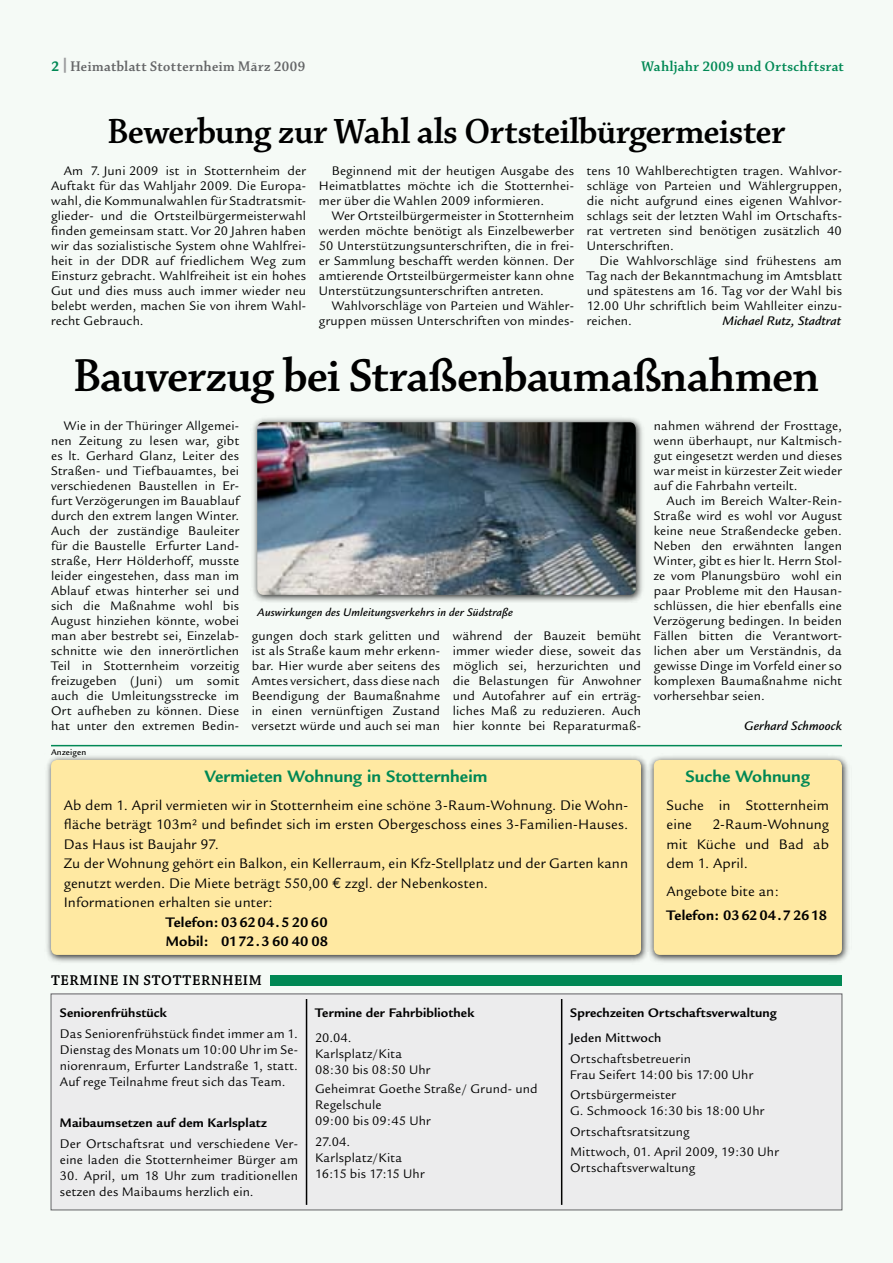
<style>
.page{position:relative;width:893px;height:1263px;background:#f5faf6}
.page>*{position:absolute;margin:0;border:0;box-sizing:border-box;transform-origin:0 0}
.t1{font:49.5px "Chaparral Pro Semibold Disp";letter-spacing:-.005em;color:#000}
.t2{font:37.5px "Chaparral Pro Semibold Disp";letter-spacing:-.005em;color:#000}
.t3{font:700 18px "Legacy Sans";color:#008854}
.t4{font:15px/19.5px "Legacy Sans";letter-spacing:.01em;color:#000}
.t5{font:700 15px/19.5px "Legacy Sans";letter-spacing:.01em;color:#000}
.t6{font:15px "Chaparral Pro Semibold Disp";letter-spacing:.03em;color:#646567}
.t7{font:15px "Chaparral Pro Semibold Disp";letter-spacing:.035em;color:#008854}
.t8{font:600 15px "Chaparral Pro";letter-spacing:.04em;color:#000}
.t9{font:13.5px/15px "Legacy Sans";letter-spacing:.015em;color:#000;text-align:justify}
.t10{font:700 13.5px "Legacy Sans";letter-spacing:.01em;color:#000}
.t11{font:italic 500 13.5px "Legacy Sans";letter-spacing:.005em;color:#000}
.t12{font:500 13.5px "Legacy Sans";letter-spacing:.01em;color:#000}
.t13{font:italic 500 12px "Legacy Sans";letter-spacing:.01em;color:#000}
.t14{font:500 9px "Legacy Sans";letter-spacing:.03em;color:#000}
.s1{font-family:"Legacy Sans";font-weight:700;color:#9c9d9f}
.s2{font-family:"Euro Mono"}
</style>
<div class="page">
<div style="left:270px;top:975px;width:572px;height:10px;background:#008854"></div>
<div style="left:51px;top:994px;width:791px;height:216px;background:#ececed"></div>
<hr style="left:306px;top:999px;width:1px;height:206px;background:#000">
<hr style="left:561px;top:999px;width:1px;height:206px;background:#000">
<div style="left:51px;top:993px;width:791px;height:217px;border:1px solid #646567"></div>
<div style="left:250px;top:415px;width:395px;height:188px;background:#000;opacity:.85"></div>
<img style="left:257px;top:422px;width:379px;height:173px;border-radius:6px">
<div style="left:44px;top:753px;width:607px;height:211px;background:#000;opacity:.85"></div>
<div style="left:51px;top:760px;width:590px;height:195px;background:#ffe9a2;border-radius:6px"></div>
<div style="left:647px;top:753px;width:205px;height:211px;background:#000;opacity:.85"></div>
<div style="left:654px;top:760px;width:188px;height:195px;background:#ffe9a2;border-radius:6px"></div>
<hr style="left:51px;top:745px;width:791px;height:1px;background:#008854">
<p class="t6" style="left:62px;top:58px;width:245px"><span class="s1">|</span>Heimatblatt Stotternheim März 2009</p>
<p class="t7" style="left:641px;top:58px;width:204px">Wahljahr 2009 und Ortschftsrat</p>
<h2 class="t2" style="left:108px;top:111px;width:679px">Bewerbung zur Wahl als Ortsteilbürgermeister</h2>
<p class="t9" style="left:51px;top:163px;width:257px;text-indent:13px">Am 7. Juni 2009 ist in Stotternheim der Auftakt für das Wahljahr 2009. Die Europa&shy;wahl, die Kommunalwahlen für Stadtratsmit&shy;glieder- und die Ortsteilbürgermeisterwahl finden gemeinsam statt. Vor 20 Jahren haben wir das sozialistische System ohne Wahlfrei&shy;heit in der DDR auf friedlichem Weg zum Einsturz gebracht. Wahlfreiheit ist ein hohes Gut und dies muss auch immer wieder neu belebt werden, machen Sie von ihrem Wahl&shy;recht Gebrauch.</p>
<p class="t9" style="left:319px;top:163px;width:257px;text-indent:13px">Beginnend mit der heutigen Ausgabe des Heimatblattes möchte ich die Stotternhei&shy;mer über die Wahlen 2009 informieren.</p>
<p class="t9" style="left:587px;top:163px;width:257px">tens 10 Wahlberechtigten tragen. Wahlvor&shy;schläge von Parteien und Wählergruppen, die nicht aufgrund eines eigenen Wahlvor&shy;schlags seit der letzten Wahl im Ortschafts&shy;rat vertreten sind benötigen zusätzlich 40<br>Unterschriften.</p>
<p class="t9" style="left:587px;top:253px;width:257px;text-indent:13px">Die Wahlvorschläge sind frühestens am Tag nach der Bekanntmachung im Amtsblatt und spätestens am 16. Tag vor der Wahl bis 12.00 Uhr schriftlich beim Wahlleiter einzu&shy;reichen.</p>
<p class="t9" style="left:319px;top:208px;width:257px;text-indent:13px">Wer Ortsteilbürgermeister in Stotternheim werden möchte benötigt als Einzelbewerber 50 Unterstützungsunterschriften, die in frei&shy;er Sammlung beschafft werden können. Der amtierende Ortsteilbürgermeister kann ohne Unterstützungsunterschriften antreten.</p>
<p class="t9" style="left:319px;top:298px;width:257px;text-align:right">Wahlvorschläge von Parteien und Wähler&shy;gruppen müssen Unterschriften von mindes-</p>
<p class="t11" style="left:722px;top:313px;width:120px">Michael Rutz, Stadtrat</p>
<h1 class="t1" style="left:74px;top:350px;width:747px">Bauverzug bei Straßenbaumaßnahmen</h1>
<p class="t9" style="left:51px;top:418px;width:190px;text-indent:13px">Wie in der Thüringer Allgemei&shy;nen Zeitung zu lesen war, gibt es lt. Gerhard Glanz, Leiter des Straßen- und Tiefbauamtes, bei verschiedenen Baustellen in Er&shy;furt Verzögerungen im Bauablauf durch den extrem langen Winter.<br>Auch der zuständige Bauleiter für die Baustelle Erfurter Land&shy;straße, Herr Hölderhoff, musste leider eingestehen, dass man im Ablauf etwas hinterher sei und sich die Maßnahme wohl bis August hinziehen könnte, wobei man aber bestrebt sei, Einzelab&shy;schnitte wie den innerörtlichen Teil in Stotternheim vorzeitig freizugeben (Juni) um somit auch die Umleitungsstrecke im Ort aufheben zu können. Diese hat unter den extremen Bedin-</p>
<p class="t14" style="left:51px;top:747px;width:37px">Anzeigen</p>
<p class="t13" style="left:257px;top:605px;width:257px">Auswirkungen des Umleitungsverkehrs in der Südstraße</p>
<p class="t9" style="left:252px;top:628px;width:190px">gungen doch stark gelitten und ist als Straße kaum mehr erkenn&shy;bar. Hier wurde aber seitens des Amtes versichert, dass diese nach Beendigung der Baumaßnahme in einen vernünftigen Zustand versetzt würde und auch sei man</p>
<p class="t9" style="left:453px;top:628px;width:190px">während der Bauzeit bemüht immer wieder diese, soweit das möglich sei, herzurichten und die Belastungen für Anwohner und Autofahrer auf ein erträg&shy;liches Maß zu reduzieren. Auch hier konnte bei Reparaturmaß-</p>
<h3 class="t3" style="left:205px;top:765px;width:284px">Vermieten Wohnung in Stotternheim</h3>
<p class="t4" style="left:64px;top:795px;width:566px">Ab dem 1. April vermieten wir in Stotternheim eine schöne 3-Raum-Wohnung. Die Wohn&shy;fläche beträgt 103m² und befindet sich im ersten Obergeschoss eines 3-Familien-Hauses.<br>Das Haus ist Baujahr 97.<br>Zu der Wohnung gehört ein Balkon, ein Kellerraum, ein Kfz-Stellplatz und der Garten kann genutzt werden. Die Miete beträgt 550,00 <span class="s2">€</span> zzgl. der Nebenkosten.<br>Informationen erhalten sie unter:</p>
<p class="t5" style="left:166px;top:912px;width:164px">Telefon: 036204.5 20 60<br>Mobil: 0172.3 60 40 08</p>
<p class="t9" style="left:654px;top:418px;width:190px">nahmen während der Frosttage, wenn überhaupt, nur Kaltmisch&shy;gut eingesetzt werden und dieses war meist in kürzester Zeit wieder auf die Fahrbahn verteilt.</p>
<p class="t9" style="left:654px;top:493px;width:190px;text-indent:13px">Auch im Bereich Walter-Rein-Straße wird es wohl vor August keine neue Straßendecke geben.<br>Neben den erwähnten langen Winter, gibt es hier lt. Herrn Stol&shy;ze vom Planungsbüro wohl ein paar Probleme mit den Hausan&shy;schlüssen, die hier ebenfalls eine Verzögerung bedingen. In beiden Fällen bitten die Verantwort&shy;lichen aber um Verständnis, da gewisse Dinge im Vorfeld einer so komplexen Baumaßnahme nicht vorhersehbar seien.</p>
<p class="t11" style="left:744px;top:718px;width:99px">Gerhard Schmoock</p>
<h3 class="t3" style="left:686px;top:765px;width:126px">Suche Wohnung</h3>
<p class="t4" style="left:666px;top:795px;width:164px">Suche in Stotternheim eine</p>
<p class="t4" style="left:666px;top:815px;width:164px;text-align:justify;text-indent:46px">2-Raum-Wohnung mit Küche und Bad ab dem 1. April.</p>
<p class="t4" style="left:666px;top:882px;width:114px">Angebote bite an:</p>
<p class="t5" style="left:666px;top:905px;width:162px">Telefon: 036204.72618</p>
<p class="t8" style="left:51px;top:972px;width:212px">TERMINE IN STOTTERNHEIM</p>
<p class="t10" style="left:60px;top:1005px;width:108px">Seniorenfrühstück</p>
<p class="t9" style="left:60px;top:1025px;width:240px;line-height:16.2px">Das Seniorenfrühstück findet immer am 1.<br>Dienstag des Monats um 10:00 Uhr im Se&shy;niorenraum, Erfurter Landstraße 1, statt.<br>Auf rege Teilnahme freut sich das Team.</p>
<p class="t10" style="left:60px;top:1115px;width:208px">Maibaumsetzen auf dem Karlsplatz</p>
<p class="t9" style="left:60px;top:1135px;width:240px;line-height:16.2px">Der Ortschaftsrat und verschiedene Ver&shy;eine laden die Stotternheimer Bürger am</p>
<p class="t9" style="left:60px;top:1168px;width:240px;line-height:16.2px">30. April, um 18 Uhr zum traditionellen setzen des Maibaums herzlich ein.</p>
<p class="t10" style="left:315px;top:1005px;width:161px">Termine der Fahrbibliothek</p>
<p class="t9" style="left:315px;top:1030px;width:117px;line-height:16.2px;text-align:left">20.04.<br>Karlsplatz/Kita<br>08:30 bis 08:50 Uhr</p>
<p class="t9" style="left:315px;top:1080px;width:224px;line-height:16.2px;text-align:left">Geheimrat Goethe Straße/ Grund- und<br>Regelschule<br>09:00 bis 09:45 Uhr</p>
<p class="t9" style="left:315px;top:1133px;width:111px;line-height:16.2px;text-align:left">27.04.<br>Karlsplatz/Kita<br>16:15 bis 17:15 Uhr</p>
<p class="t10" style="left:570px;top:1005px;width:208px">Sprechzeiten Ortschaftsverwaltung</p>
<p class="t12" style="left:570px;top:1030px;width:93px">Jeden Mittwoch</p>
<p class="t9" style="left:570px;top:1050px;width:185px;line-height:16.2px">Ortschaftsbetreuerin<br>Frau Seifert 14:00 bis 17:00 Uhr</p>
<p class="t9" style="left:570px;top:1087px;width:196px;line-height:16.2px">Ortsbürgermeister<br>G. Schmoock 16:30 bis 18:00 Uhr</p>
<p class="t9" style="left:570px;top:1121px;width:210px;line-height:20.4px">Ortschaftsratsitzung<br>Mittwoch, 01. April 2009, 19:30 Uhr</p>
<p class="t9" style="left:570px;top:1161px;width:127px">Ortschaftsverwaltung</p>
</div>
